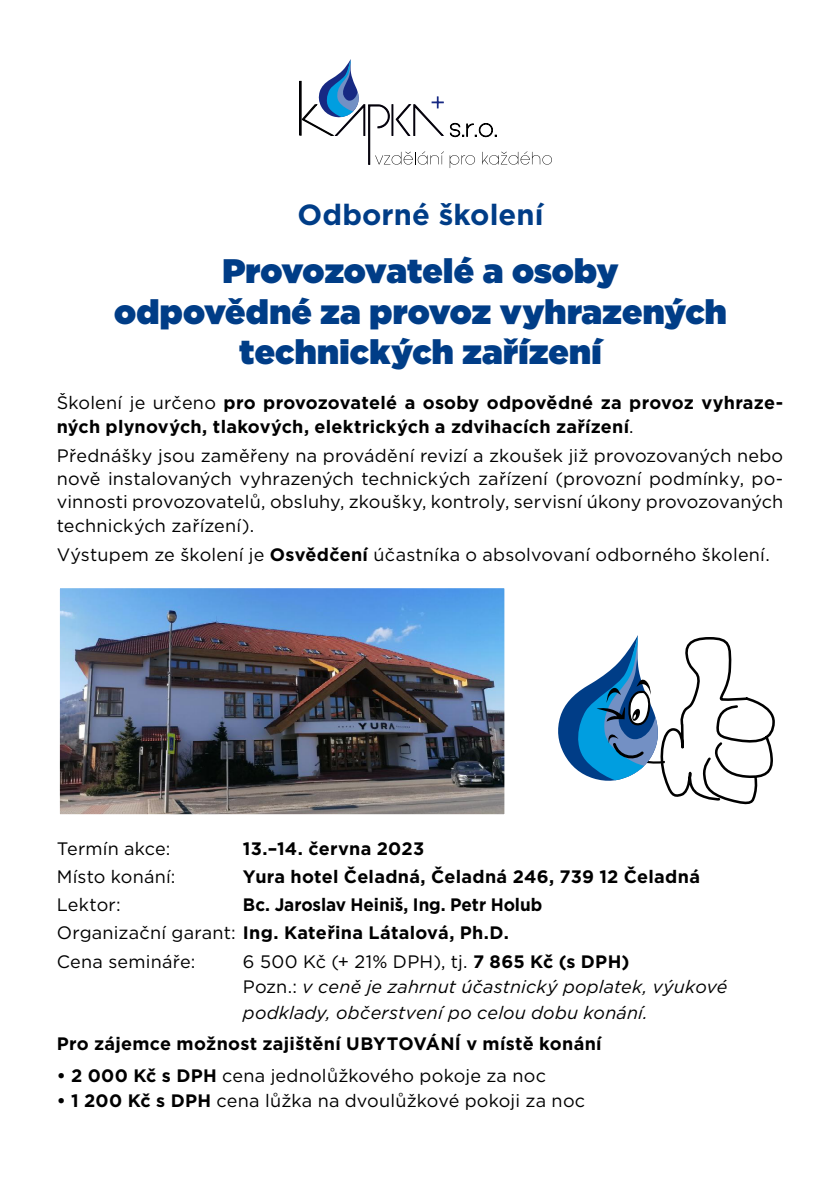
<style>
.page{position:relative;width:840px;height:1191px;background:#fff}
.page>*{position:absolute;margin:0;border:0;box-sizing:border-box;transform-origin:0 0}
.t1{font:900 34px/40.8px "Gotham";letter-spacing:.005em;color:#003d87;text-align:center}
.t2{font:700 29.2px "Gotham";letter-spacing:.005em;color:#003d87}
.t3{font:18px/23.4px "Gotham";letter-spacing:.01em;color:#000;text-align:justify}
.t4{font:700 18px/23.4px "Gotham";letter-spacing:.015em;color:#000}
.t5{font:italic 18px/25.4px "Gotham";letter-spacing:.01em;color:#000}
.t6{font:700 18px/28.2px "Gotham";letter-spacing:.015em;color:#000;scale:.95 1}
.s1{font-weight:400}
.s2{font-weight:700}
.s3{font-style:normal}
.s4{font-weight:700;font-style:normal}
</style>
<div class="page">
<div style="left:299px;top:81px;width:2px;height:55px;border:1px solid #000"></div>
<svg style="left:301px;top:59px;width:250px;height:109px"></svg>
<svg style="left:558px;top:635px;width:217px;height:170px"></svg>
<img style="left:61px;top:589px;width:442px;height:224px">
<div style="left:58px;top:586px;width:448px;height:230px;border:2px solid #fff"></div>
<h2 class="t2" style="left:297px;top:195px;width:247px">Odborné školení</h2>
<h1 class="t1" style="left:114px;top:250px;width:614px">Provozovatelé a osoby<br>odpovědné za provoz vyhrazených technických zařízení</h1>
<p class="t4" style="left:57px;top:391px;width:727px"><span class="s1">Školení je určeno</span> pro provozovatelé a osoby odpovědné za provoz vyhraze&shy;ných plynových, tlakových, elektrických a zdvihacích zařízení<span class="s1">.</span></p>
<p class="t3" style="left:57px;top:443px;width:727px">Přednášky jsou zaměřeny na provádění revizí a zkoušek již provozovaných nebo nově instalovaných vyhrazených technických zařízení (provozní podmínky, po&shy;vinnosti provozovatelů, obsluhy, zkoušky, kontroly, servisní úkony provozovaných technických zařízení).</p>
<p class="t3" style="left:57px;top:542px;width:714px">Výstupem ze školení je <span class="s2">Osvědčení</span> účastníka o absolvovaní odborného školení.</p>
<p class="t3" style="left:57px;top:836px;width:115px">Termín akce:</p>
<p class="t4" style="left:243px;top:836px;width:183px">13.–14. června 2023</p>
<p class="t3" style="left:57px;top:864px;width:120px">Místo konání:</p>
<p class="t4" style="left:243px;top:864px;width:458px">Yura hotel Čeladná, Čeladná 246, 739 12 Čeladná</p>
<p class="t3" style="left:57px;top:892px;width:65px">Lektor:</p>
<p class="t6" style="left:57px;top:890px;width:512px;text-indent:186px">Bc. Jaroslav Heiniš, Ing. Petr Holub<br><span class="s1">Organizační garant:</span> Ing. Kateřina Látalová, Ph.D.<br><span class="s1">Cena semináře:</span></p>
<p class="t5" style="left:243px;top:948px;width:485px"><span class="s3">6 500 Kč (+ 21% DPH), tj.</span> <span class="s4">7 865 Kč (s DPH)<br></span><span class="s3">Pozn.:</span> v ceně je zahrnut účastnický poplatek, výukové podklady, občerstvení po celou dobu konání.</p>
<p class="t4" style="left:57px;top:1031px;width:546px">Pro zájemce možnost zajištění UBYTOVÁNÍ v místě konání</p>
<p class="t3" style="left:57px;top:1063px;width:490px"><span class="s2">• 2 000 Kč s DPH</span> cena jednolůžkového pokoje za noc</p>
<p class="t3" style="left:57px;top:1088px;width:529px"><span class="s2">• 1 200 Kč s DPH</span> cena lůžka na dvoulůžkové pokoji za noc</p>
</div>
